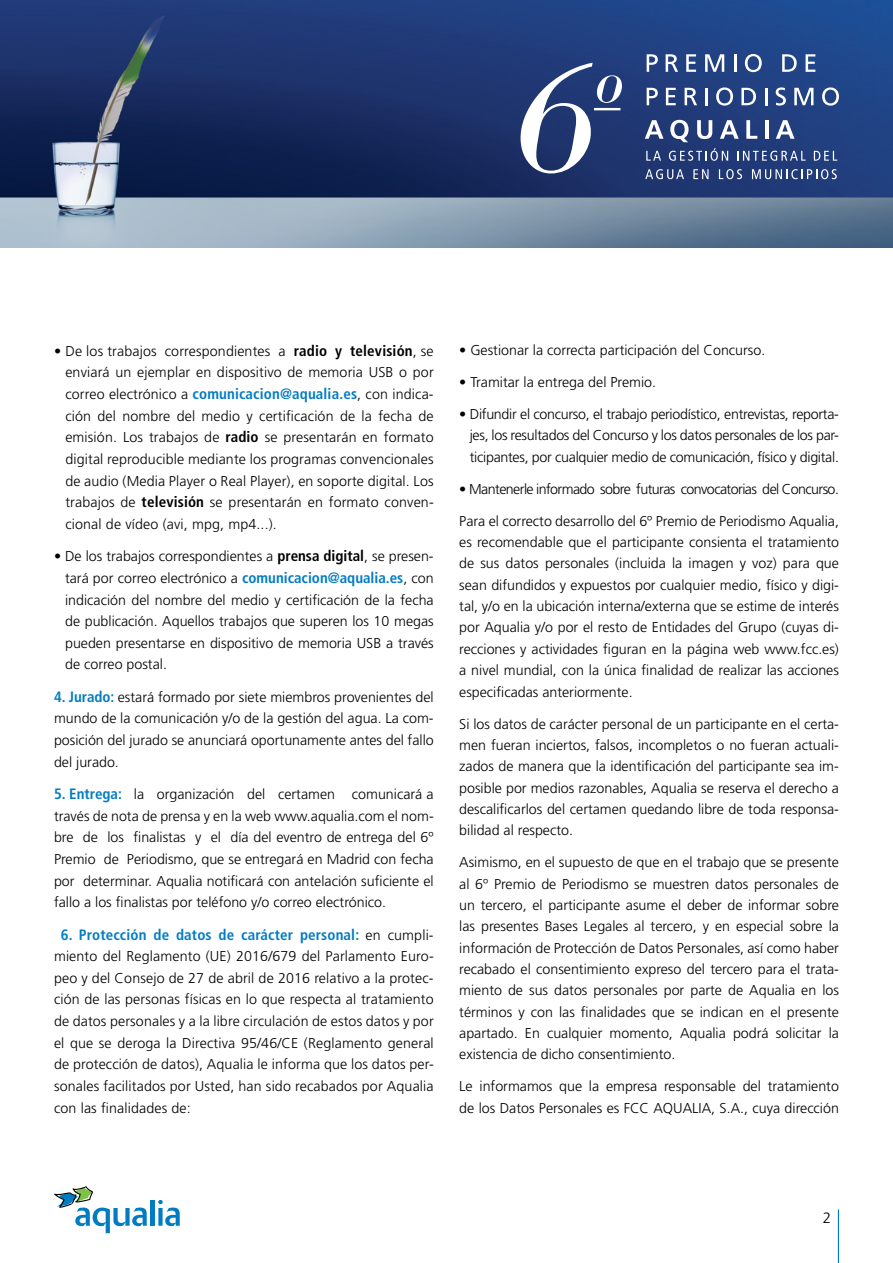
<style>
.page{position:relative;width:893px;height:1263px;background:#fff}
.page>*{position:absolute;margin:0;border:0;box-sizing:border-box;transform-origin:0 0}
.t1{font:700 condensed 15px "Frutiger LT Std";letter-spacing:.01em;color:#007cc3}
.t2{font:300 15px "Frutiger LT Std";color:#000}
.t3{font:300 14.25px/21.6px "Frutiger LT Std";color:#000;text-align:justify}
.t4{font:300 14.25px "Frutiger LT Std";letter-spacing:-.04em;color:#000}
.s1{font-weight:700;font-stretch:condensed;font-size:15px}
.s2{font-weight:700;font-stretch:condensed;font-size:15px;color:#007cc3}
.s3{font-weight:300;font-stretch:normal;font-size:14.25px;color:#000}
</style>
<div class="page">
<hr style="left:151px;top:1200px;width:4px;height:26px;background:#007cc3">
<svg style="left:158px;top:1200px;width:22px;height:26px"></svg>
<svg style="left:54px;top:1186px;width:93px;height:47px"></svg>
<hr style="left:838px;top:1209px;width:1px;height:54px;background:#007cc3">
<img style="left:0;top:0;width:893px;height:247px">
<svg style="left:647px;top:54px;width:11px;height:18px"></svg>
<svg style="left:666px;top:54px;width:12px;height:18px"></svg>
<svg style="left:686px;top:54px;width:10px;height:18px"></svg>
<svg style="left:705px;top:54px;width:19px;height:18px"></svg>
<svg style="left:734px;top:54px;width:2px;height:18px"></svg>
<svg style="left:745px;top:54px;width:17px;height:18px"></svg>
<svg style="left:782px;top:54px;width:15px;height:18px"></svg>
<svg style="left:806px;top:54px;width:9px;height:18px"></svg>
<svg style="left:647px;top:88px;width:11px;height:17px"></svg>
<svg style="left:666px;top:88px;width:10px;height:17px"></svg>
<svg style="left:685px;top:88px;width:12px;height:17px"></svg>
<hr style="left:705px;top:88px;width:3px;height:17px;background:#fff">
<svg style="left:716px;top:87px;width:17px;height:19px"></svg>
<svg style="left:741px;top:88px;width:15px;height:17px"></svg>
<svg style="left:765px;top:88px;width:2px;height:17px"></svg>
<svg style="left:776px;top:87px;width:10px;height:19px"></svg>
<svg style="left:794px;top:88px;width:19px;height:17px"></svg>
<svg style="left:822px;top:87px;width:17px;height:19px"></svg>
<svg style="left:645px;top:120px;width:18px;height:19px"></svg>
<svg style="left:670px;top:120px;width:19px;height:22px"></svg>
<svg style="left:697px;top:120px;width:15px;height:19px"></svg>
<svg style="left:720px;top:120px;width:19px;height:19px"></svg>
<svg style="left:746px;top:120px;width:11px;height:19px"></svg>
<hr style="left:765px;top:120px;width:3px;height:19px;background:#fff">
<svg style="left:776px;top:120px;width:18px;height:19px"></svg>
<svg style="left:646px;top:151px;width:15px;height:10px"></svg>
<svg style="left:669px;top:148px;width:59px;height:13px"></svg>
<svg style="left:737px;top:151px;width:69px;height:10px"></svg>
<svg style="left:814px;top:151px;width:23px;height:10px"></svg>
<svg style="left:645px;top:169px;width:39px;height:10px"></svg>
<svg style="left:693px;top:169px;width:15px;height:10px"></svg>
<svg style="left:719px;top:169px;width:23px;height:10px"></svg>
<svg style="left:752px;top:169px;width:85px;height:10px"></svg>
<svg style="left:517px;top:63px;width:105px;height:110px"></svg>
<p class="t3" style="left:65px;top:340px;width:370px;text-indent:-11px">• De los trabajos correspondientes a <span class="s1">radio y televisión</span>, se enviará un ejemplar en dispositivo de memoria USB o por correo electrónico a <span class="s2">comunicacion@aqualia.es</span>, con indica&shy;ción del nombre del medio y certificación de la fecha de emisión. Los trabajos de <span class="s1">radio</span> se presentarán en formato digital reproducible mediante los programas convencionales de audio (Media Player o Real Player), en soporte digital. Los trabajos de <span class="s1">televisión</span> se presentarán en formato conven&shy;cional de vídeo (avi, mpg, mp4...).</p>
<p class="t3" style="left:65px;top:546px;width:370px;text-indent:-11px">• De los trabajos correspondientes a <span class="s1">prensa digital</span>, se presen&shy;tará por correo electrónico a <span class="s2">comunicacion@aqualia.es</span>, con indicación del nombre del medio y certificación de la fecha de publicación. Aquellos trabajos que superen los 10 megas pueden presentarse en dispositivo de memoria USB a través de correo postal.</p>
<p class="t3" style="left:54px;top:686px;width:381px"><span class="s2">4. Jurado:</span> estará formado por siete miembros provenientes del mundo de la comunicación y/o de la gestión del agua. La com&shy;posición del jurado se anunciará oportunamente antes del fallo del jurado.</p>
<p class="t3" style="left:54px;top:783px;width:381px"><span class="s2">5. Entrega:</span> la organización del certamen comunicará a través de nota de prensa y en la web www.aqualia.com el nom&shy;bre de los finalistas y el día del eventro de entrega del 6º Premio de Periodismo, que se entregará en Madrid con fecha por determinar. Aqualia notificará con antelación suficiente el fallo a los finalistas por teléfono y/o correo electrónico.</p>
<p class="t1" style="left:61px;top:925px;width:374px">6. Protección de datos de carácter personal: <span class="s3">en cumpli-</span></p>
<p class="t3" style="left:54px;top:946px;width:381px">miento del Reglamento (UE) 2016/679 del Parlamento Euro&shy;peo y del Consejo de 27 de abril de 2016 relativo a la protec&shy;ción de las personas físicas en lo que respecta al tratamiento de datos personales y a la libre circulación de estos datos y por el que se deroga la Directiva 95/46/CE (Reglamento general de protección de datos), Aqualia le informa que los datos per&shy;sonales facilitados por Usted, han sido recabados por Aqualia con las finalidades de:</p>
<p class="t3" style="left:459px;top:340px;width:308px">• Gestionar la correcta participación del Concurso.</p>
<p class="t3" style="left:459px;top:372px;width:198px">• Tramitar la entrega del Premio.</p>
<p class="t3" style="left:470px;top:404px;width:371px;text-indent:-11px">• Difundir el concurso, el trabajo periodístico, entrevistas, reporta&shy;jes, los resultados del Concurso y los datos personales de los par&shy;ticipantes, por cualquier medio de comunicación, físico y digital.</p>
<p class="t4" style="left:459px;top:481px;width:381px">• Mantenerle informado sobre futuras convocatorias del Concurso.</p>
<p class="t3" style="left:459px;top:510px;width:381px">Para el correcto desarrollo del 6º Premio de Periodismo Aqualia, es recomendable que el participante consienta el tratamiento de sus datos personales (incluida la imagen y voz) para que sean difundidos y expuestos por cualquier medio, físico y digi&shy;tal, y/o en la ubicación interna/externa que se estime de interés por Aqualia y/o por el resto de Entidades del Grupo (cuyas di&shy;recciones y actividades figuran en la página web www.fcc.es) a nivel mundial, con la única finalidad de realizar las acciones especificadas anteriormente.</p>
<p class="t3" style="left:459px;top:713px;width:381px">Si los datos de carácter personal de un participante en el certa&shy;men fueran inciertos, falsos, incompletos o no fueran actuali&shy;zados de manera que la identificación del participante sea im&shy;posible por medios razonables, Aqualia se reserva el derecho a descalificarlos del certamen quedando libre de toda responsa&shy;bilidad al respecto.</p>
<p class="t3" style="left:459px;top:852px;width:381px">Asimismo, en el supuesto de que en el trabajo que se presente al 6º Premio de Periodismo se muestren datos personales de un tercero, el participante asume el deber de informar sobre las presentes Bases Legales al tercero, y en especial sobre la información de Protección de Datos Personales, así como haber recabado el consentimiento expreso del tercero para el trata&shy;miento de sus datos personales por parte de Aqualia en los términos y con las finalidades que se indican en el presente apartado. En cualquier momento, Aqualia podrá solicitar la existencia de dicho consentimiento.</p>
<p class="t3" style="left:459px;top:1076px;width:381px">Le informamos que la empresa responsable del tratamiento de los Datos Personales es FCC AQUALIA, S.A., cuya dirección</p>
<p class="t2" style="left:823px;top:1209px;width:10px">2</p>
</div>
